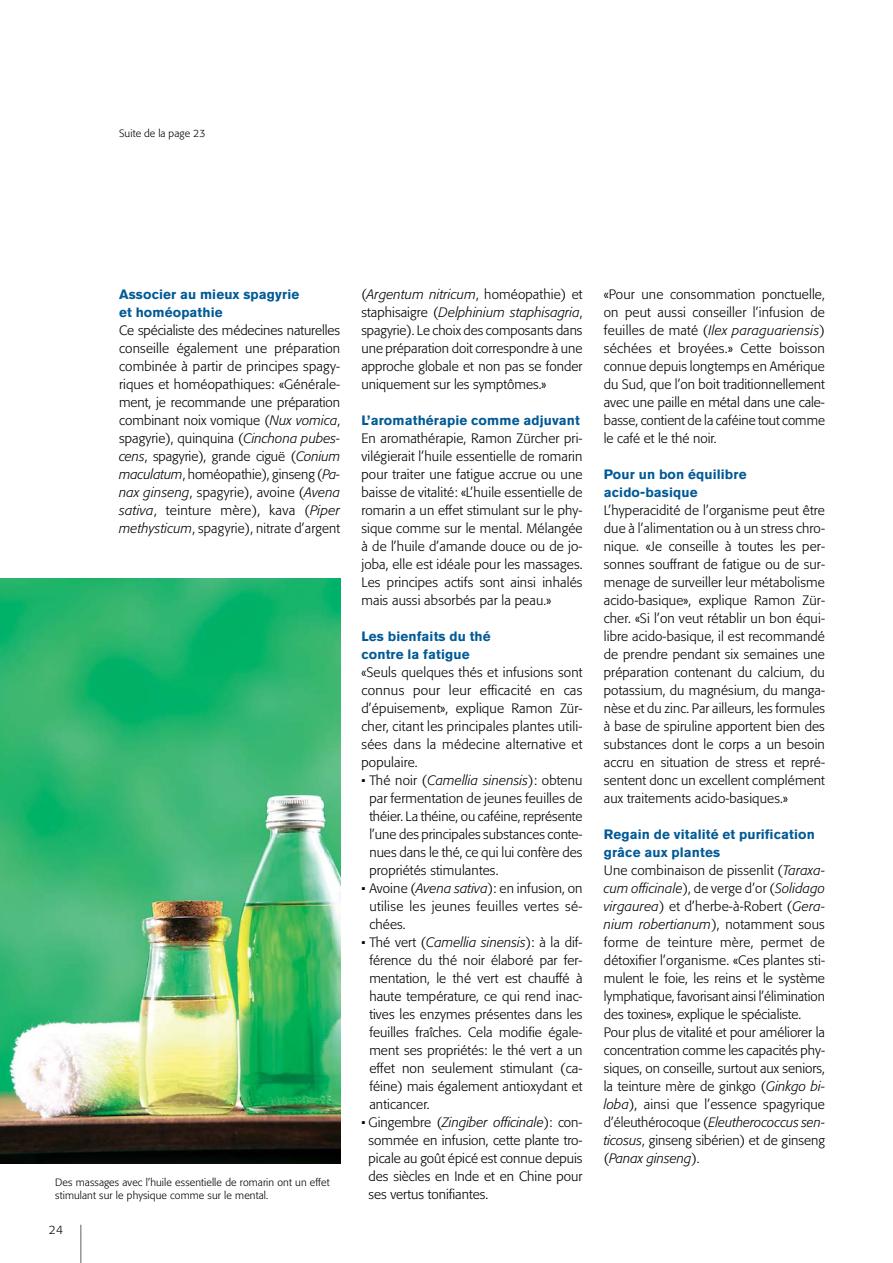
<style>
.page{position:relative;width:893px;height:1263px;background:#fff}
.page>*{position:absolute;margin:0;border:0;box-sizing:border-box;transform-origin:0 0}
.t1{font:300 13.5px/18px "Formata Pro";letter-spacing:.01em;color:#000;text-align:justify}
.t2{font:700 13.5px/18px "Akzidenz Grotesk Pro";letter-spacing:.01em;color:#005a96}
.t3{font:300 12px "Formata Pro";color:#000}
.t4{font:300 10.5px/13.5px "Formata Pro";letter-spacing:.01em;color:#000}
.s1{font-style:italic}
</style>
<div class="page">
<hr style="left:80px;top:1225px;width:2px;height:38px;background:#939598">
<img style="left:0;top:578px;width:340px;height:585px">
<p class="t4" style="left:119px;top:127px;width:88px">Suite de la page 23</p>
<p class="t2" style="left:119px;top:285px;width:182px">Associer au mieux spagyrie et homéopathie</p>
<p class="t1" style="left:119px;top:321px;width:223px">Ce spécialiste des médecines naturelles conseille également une préparation combinée à partir de principes spagy&shy;riques et homéopathiques: «Générale&shy;ment, je recommande une préparation combinant noix vomique (<span class="s1">Nux vomica</span>, spagyrie), quinquina (<span class="s1">Cinchona pubes&shy;cens</span>, spagyrie), grande ciguë (<span class="s1">Conium maculatum</span>, homéopathie), ginseng (<span class="s1">Pa&shy;nax ginseng</span>, spagyrie), avoine (<span class="s1">Avena sativa</span>, teinture mère), kava (<span class="s1">Piper methysticum</span>, spagyrie), nitrate d’argent</p>
<p class="t4" style="left:55px;top:1175px;width:276px">Des massages avec l’huile essentielle de romarin ont un effet stimulant sur le physique comme sur le mental.</p>
<p class="t3" style="left:49px;top:1222px;width:16px">24</p>
<p class="t1" style="left:361px;top:285px;width:223px">(<span class="s1">Argentum nitricum</span>, homéopathie) et staphisaigre (<span class="s1">Delphinium staphisagria</span>, spagyrie). Le choix des composants dans une préparation doit correspondre à une approche globale et non pas se fonder uniquement sur les symptômes.»</p>
<p class="t2" style="left:361px;top:411px;width:220px">L’aromathérapie comme adjuvant</p>
<p class="t1" style="left:361px;top:429px;width:223px">En aromathérapie, Ramon Zürcher pri&shy;vilégierait l’huile essentielle de romarin pour traiter une fatigue accrue ou une baisse de vitalité: «L’huile essentielle de romarin a un effet stimulant sur le phy&shy;sique comme sur le mental. Mélangée à de l’huile d’amande douce ou de jo&shy;joba, elle est idéale pour les massages.<br>Les principes actifs sont ainsi inhalés mais aussi absorbés par la peau.»</p>
<p class="t2" style="left:361px;top:627px;width:131px">Les bienfaits du thé contre la fatigue</p>
<p class="t1" style="left:361px;top:663px;width:223px">«Seuls quelques thés et infusions sont connus pour leur efficacité en cas d’épuisement», explique Ramon Zür&shy;cher, citant les principales plantes utili&shy;sées dans la médecine alternative et populaire.</p>
<p class="t1" style="left:369px;top:771px;width:215px;text-indent:-8px">• Thé noir (<span class="s1">Camellia sinensis</span>): obtenu par fermentation de jeunes feuilles de théier. La théine, ou caféine, représente l’une des principales substances conte&shy;nues dans le thé, ce qui lui confère des propriétés stimulantes.</p>
<p class="t1" style="left:369px;top:879px;width:215px;text-indent:-8px">• Avoine (<span class="s1">Avena sativa</span>): en infusion, on utilise les jeunes feuilles vertes sé&shy;chées.</p>
<p class="t1" style="left:369px;top:933px;width:215px;text-indent:-8px">• Thé vert (<span class="s1">Camellia sinensis</span>): à la dif&shy;férence du thé noir élaboré par fer&shy;mentation, le thé vert est chauffé à haute température, ce qui rend inac&shy;tives les enzymes présentes dans les feuilles fraîches. Cela modifie égale&shy;ment ses propriétés: le thé vert a un effet non seulement stimulant (ca&shy;féine) mais également antioxydant et anticancer.</p>
<p class="t1" style="left:369px;top:1113px;width:216px;text-indent:-7px">• Gingembre (<span class="s1">Zingiber officinale</span>): con&shy;sommée en infusion, cette plante tro&shy;picale au goût épicé est connue depuis des siècles en Inde et en Chine pour ses vertus tonifiantes.</p>
<p class="t1" style="left:604px;top:285px;width:223px">«Pour une consommation ponctuelle, on peut aussi conseiller l’infusion de feuilles de maté (<span class="s1">Ilex paraguariensis</span>) séchées et broyées.» Cette boisson connue depuis longtemps en Amérique du Sud, que l’on boit traditionnellement avec une paille en métal dans une cale&shy;basse, contient de la caféine tout comme le café et le thé noir.</p>
<p class="t2" style="left:604px;top:465px;width:144px">Pour un bon équilibre acido-basique</p>
<p class="t1" style="left:604px;top:501px;width:223px">L’hyperacidité de l’organisme peut être due à l’alimentation ou à un stress chro&shy;nique. «Je conseille à toutes les per&shy;sonnes souffrant de fatigue ou de sur&shy;menage de surveiller leur métabolisme acido-basique», explique Ramon Zür&shy;cher. «Si l’on veut rétablir un bon équi&shy;libre acido-basique, il est recommandé de prendre pendant six semaines une préparation contenant du calcium, du potassium, du magnésium, du manga&shy;nèse et du zinc. Par ailleurs, les formules à base de spiruline apportent bien des substances dont le corps a un besoin accru en situation de stress et repré&shy;sentent donc un excellent complément aux traitements acido-basiques.»</p>
<p class="t2" style="left:604px;top:825px;width:213px">Regain de vitalité et purification grâce aux plantes</p>
<p class="t1" style="left:604px;top:861px;width:223px;text-align:left">Une combinaison de pissenlit (<span class="s1">Taraxa&shy;cum officinale</span>), de verge d’or (<span class="s1">Solidago virgaurea</span>) et d’herbe-à-Robert (<span class="s1">Gera&shy;nium robertianum</span>), notamment sous forme de teinture mère, permet de détoxifier l’organisme. «Ces plantes sti&shy;mulent le foie, les reins et le système lymphatique, favorisant ainsi l’élimination des toxines», explique le spécialiste.<br>Pour plus de vitalité et pour améliorer la concentration comme les capacités phy&shy;siques, on conseille, surtout aux seniors, la teinture mère de ginkgo (<span class="s1">Ginkgo bi&shy;loba</span>), ainsi que l’essence spagyrique d’éleuthérocoque (<span class="s1">Eleutherococcus sen&shy;ticosus</span>, ginseng sibérien) et de ginseng (<span class="s1">Panax ginseng</span>).</p>
</div>
